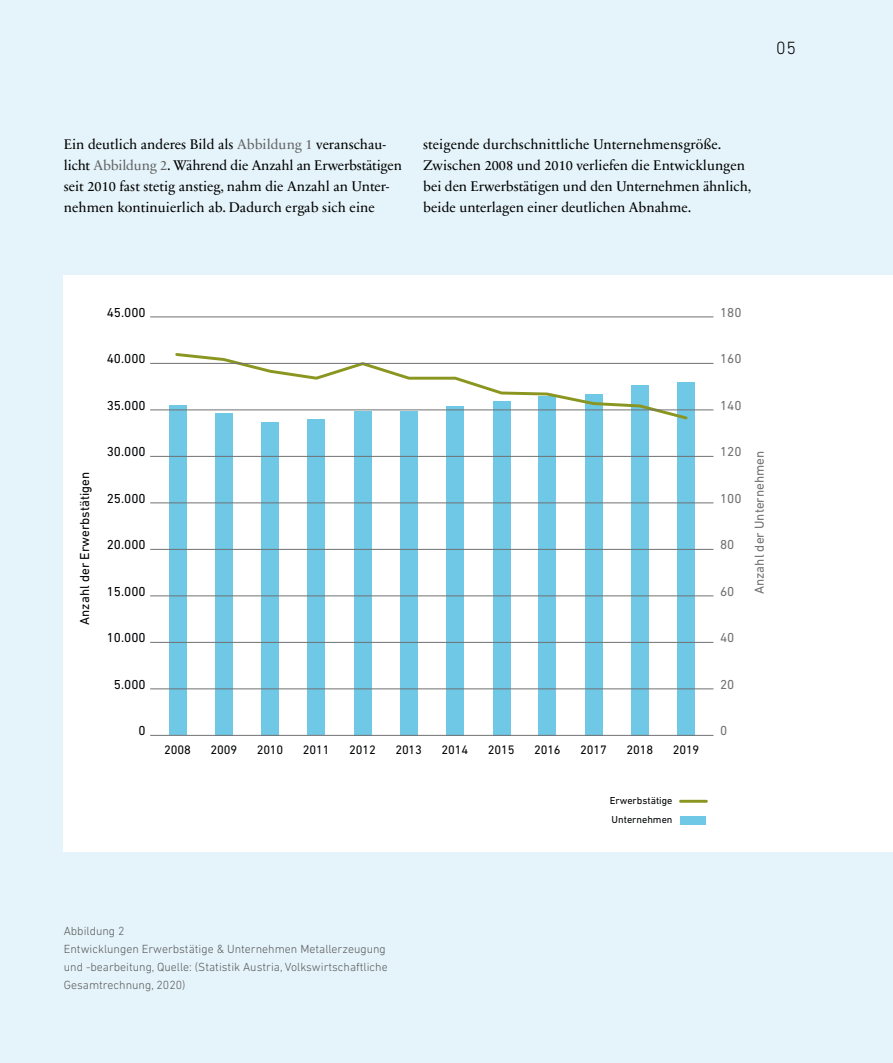
<style>
.page{position:relative;width:893px;height:1063px;background:#e5f4fa}
.page>*{position:absolute;margin:0;border:0;box-sizing:border-box;transform-origin:0 0}
.t1{font:300 18px "DIN Next LT Pro";color:#000}
.t2{font:14.25px/21px "Sabon Next LT Pro";color:#000}
.t3{font:13.2px "DIN Next LT Pro";color:#000204}
.t4{font:13.2px "DIN Next LT Pro";color:#707172}
.t5{font:12.45px "DIN Next LT Pro";letter-spacing:-.01em;color:#000204}
.t6{font:300 12px/18px "DIN Next LT Pro";color:#58585a}
.t7{font:10.35px/19.2px "DIN Next LT Pro";color:#000204}
.s1{color:#646567}
</style>
<div class="page">
<div style="left:64px;top:275px;width:829px;height:576px;background:#fff"></div>
<div style="left:680px;top:816px;width:26px;height:9px;background:#6fc8e6"></div>
<hr style="left:680px;top:800px;width:26px;height:3px;background:#8a9620">
<div style="left:169px;top:405px;width:17px;height:330px;background:#6fc8e6"></div>
<div style="left:215px;top:413px;width:18px;height:322px;background:#6fc8e6"></div>
<div style="left:261px;top:422px;width:18px;height:313px;background:#6fc8e6"></div>
<div style="left:308px;top:420px;width:17px;height:315px;background:#6fc8e6"></div>
<div style="left:354px;top:411px;width:17px;height:324px;background:#6fc8e6"></div>
<div style="left:400px;top:411px;width:18px;height:324px;background:#6fc8e6"></div>
<div style="left:447px;top:406px;width:17px;height:329px;background:#6fc8e6"></div>
<div style="left:493px;top:401px;width:17px;height:334px;background:#6fc8e6"></div>
<div style="left:538px;top:396px;width:18px;height:339px;background:#6fc8e6"></div>
<div style="left:585px;top:394px;width:17px;height:341px;background:#6fc8e6"></div>
<div style="left:631px;top:385px;width:18px;height:350px;background:#6fc8e6"></div>
<div style="left:677px;top:382px;width:18px;height:353px;background:#6fc8e6"></div>
<svg style="left:173px;top:353px;width:517px;height:69px"></svg>
<hr style="left:150px;top:689px;width:563px;height:1px;background:#707172">
<hr style="left:150px;top:596px;width:563px;height:1px;background:#707172">
<hr style="left:150px;top:549px;width:563px;height:1px;background:#707172">
<hr style="left:150px;top:503px;width:563px;height:1px;background:#707172">
<hr style="left:150px;top:642px;width:563px;height:1px;background:#707172">
<hr style="left:150px;top:456px;width:563px;height:1px;background:#707172">
<hr style="left:150px;top:410px;width:563px;height:1px;background:#707172">
<hr style="left:150px;top:363px;width:563px;height:1px;background:#707172">
<hr style="left:150px;top:317px;width:563px;height:1px;background:#707172">
<hr style="left:150px;top:735px;width:563px;height:1px;background:#707172">
<p class="t1" style="left:776px;top:37px;width:22px">05</p>
<p class="t2" style="left:64px;top:133px;width:340px">Ein deutlich anderes Bild als <span class="s1">Abbildung 1</span> veranschau&shy;licht <span class="s1">Abbildung 2</span>. Während die Anzahl an Erwerbstätigen seit 2010 fast stetig anstieg, nahm die Anzahl an Unter&shy;nehmen kontinuierlich ab. Dadurch ergab sich eine</p>
<p class="t2" style="left:423px;top:133px;width:330px">steigende durchschnittliche Unternehmensgröße.<br>Zwischen 2008 und 2010 verliefen die Entwicklungen bei den Erwerbstätigen und den Unternehmen ähnlich, beide unterlagen einer deutlichen Abnahme.</p>
<p class="t3" style="left:77px;top:625px;width:154px;rotate:-90deg">Anzahl der Erwerbstätigen</p>
<p class="t3" style="left:107px;top:305px;width:40px">45.000</p>
<p class="t3" style="left:107px;top:351px;width:40px">40.000</p>
<p class="t3" style="left:107px;top:398px;width:40px">35.000</p>
<p class="t3" style="left:107px;top:444px;width:40px">30.000</p>
<p class="t3" style="left:107px;top:491px;width:40px">25.000</p>
<p class="t3" style="left:107px;top:537px;width:40px">20.000</p>
<p class="t3" style="left:107px;top:584px;width:40px">15.000</p>
<p class="t3" style="left:107px;top:630px;width:40px">10.000</p>
<p class="t3" style="left:114px;top:677px;width:33px">5.000</p>
<p class="t3" style="left:139px;top:723px;width:9px">0</p>
<p class="t5" style="left:164px;top:743px;width:28px">2008</p>
<p class="t5" style="left:210px;top:743px;width:28px">2009</p>
<p class="t5" style="left:257px;top:743px;width:28px">2010</p>
<p class="t5" style="left:303px;top:743px;width:28px">2011</p>
<p class="t5" style="left:349px;top:743px;width:28px">2012</p>
<p class="t5" style="left:395px;top:743px;width:28px">2013</p>
<p class="t5" style="left:442px;top:743px;width:28px">2014</p>
<p class="t5" style="left:488px;top:743px;width:28px">2015</p>
<p class="t5" style="left:534px;top:743px;width:28px">2016</p>
<p class="t5" style="left:580px;top:743px;width:28px">2017</p>
<p class="t5" style="left:626px;top:743px;width:28px">2018</p>
<p class="t5" style="left:673px;top:743px;width:28px">2019</p>
<p class="t7" style="left:610px;top:790px;width:64px">Erwerbstätige<br>Unternehmen</p>
<p class="t4" style="left:720px;top:305px;width:23px">180</p>
<p class="t4" style="left:720px;top:351px;width:23px">160</p>
<p class="t4" style="left:720px;top:398px;width:23px">140</p>
<p class="t4" style="left:720px;top:444px;width:23px">120</p>
<p class="t4" style="left:720px;top:491px;width:23px">100</p>
<p class="t4" style="left:720px;top:537px;width:16px">80</p>
<p class="t4" style="left:720px;top:584px;width:16px">60</p>
<p class="t4" style="left:752px;top:594px;width:145px;rotate:-90deg">Anzahl der Unternehmen</p>
<p class="t4" style="left:720px;top:630px;width:16px">40</p>
<p class="t4" style="left:720px;top:677px;width:16px">20</p>
<p class="t4" style="left:720px;top:723px;width:9px">0</p>
<p class="t6" style="left:64px;top:921px;width:325px">Abbildung 2<br>Entwicklungen Erwerbstätige &amp; Unternehmen Metallerzeugung und -bearbeitung, Quelle: (Statistik Austria, Volkswirtschaftliche Gesamtrechnung, 2020)</p>
</div>
